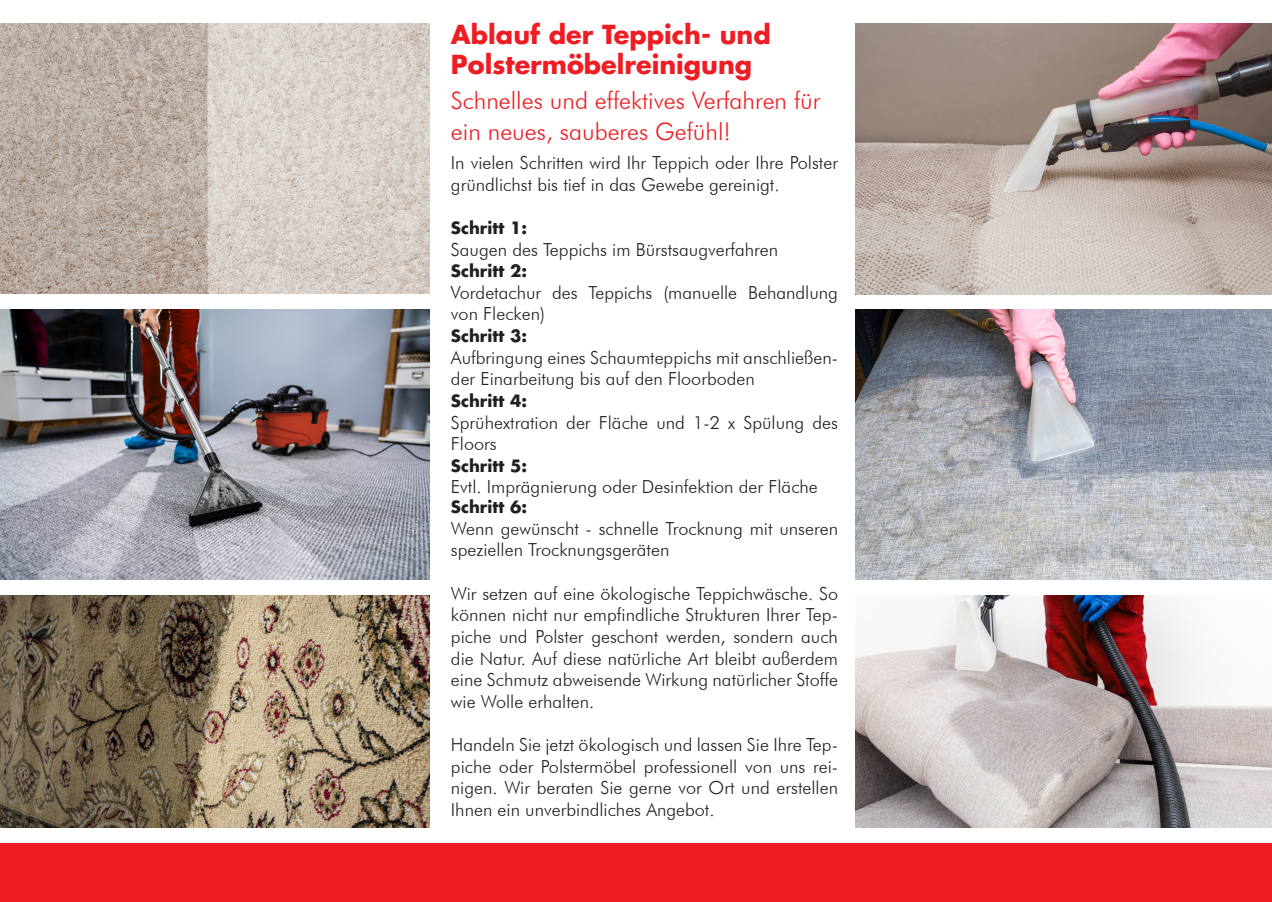
<style>
.page{position:relative;width:1272px;height:902px;background:#fff}
.page>*{position:absolute;margin:0;border:0;box-sizing:border-box;transform-origin:0 0}
.t1{font:700 25.5px "Futura LT";color:#ee1d23}
.t2{font:300 24px/30.6px "Futura BT";color:#ee1d23}
.t3{font:300 18px/21.6px "Futura BT";color:#231f20}
.t4{font:700 16.5px "Futura LT";color:#231f20}
</style>
<div class="page">
<div style="left:0;top:843px;width:1271px;height:58px;background:#ee1d23"></div>
<img style="left:0;top:23px;width:429px;height:270px">
<img style="left:0;top:595px;width:429px;height:232px">
<img style="left:0;top:310px;width:429px;height:269px">
<img style="left:855px;top:310px;width:416px;height:269px">
<img style="left:855px;top:595px;width:416px;height:232px">
<img style="left:855px;top:24px;width:416px;height:270px">
<p class="t1" style="left:451px;top:17px;width:321px">Ablauf der Teppich- und</p>
<p class="t1" style="left:451px;top:48px;width:303px">Polstermöbelreinigung</p>
<p class="t2" style="left:451px;top:85px;width:371px">Schnelles und effektives Verfahren für ein neues, sauberes Gefühl!</p>
<p class="t3" style="left:451px;top:152px;width:388px">In vielen Schritten wird Ihr Teppich oder Ihre Polster gründlichst bis tief in das Gewebe gereinigt.</p>
<p class="t4" style="left:451px;top:217px;width:78px">Schritt 1:</p>
<p class="t3" style="left:451px;top:238px;width:329px">Saugen des Teppichs im Bürstsaugverfahren</p>
<p class="t4" style="left:451px;top:260px;width:78px">Schritt 2:</p>
<p class="t3" style="left:451px;top:281px;width:388px">Vordetachur des Teppichs (manuelle Behandlung von Flecken)</p>
<p class="t4" style="left:451px;top:325px;width:78px">Schritt 3:</p>
<p class="t3" style="left:451px;top:346px;width:388px">Aufbringung eines Schaumteppichs mit anschließen&shy;der Einarbeitung bis auf den Floorboden</p>
<p class="t4" style="left:451px;top:390px;width:78px">Schritt 4:</p>
<p class="t3" style="left:451px;top:411px;width:388px">Sprühextration der Fläche und 1-2 x Spülung des<br>Floors</p>
<p class="t4" style="left:451px;top:454px;width:78px">Schritt 5:</p>
<p class="t3" style="left:451px;top:476px;width:368px">Evtl. Imprägnierung oder Desinfektion der Fläche</p>
<p class="t4" style="left:451px;top:496px;width:78px">Schritt 6:</p>
<p class="t3" style="left:451px;top:517px;width:388px">Wenn gewünscht - schnelle Trocknung mit unseren speziellen Trocknungsgeräten</p>
<p class="t3" style="left:451px;top:582px;width:388px;text-align:justify">Wir setzen auf eine ökologische Teppichwäsche. So können nicht nur empfindliche Strukturen Ihrer Tep&shy;piche und Polster geschont werden, sondern auch die Natur. Auf diese natürliche Art bleibt außerdem eine Schmutz abweisende Wirkung natürlicher Stoffe wie Wolle erhalten.</p>
<p class="t3" style="left:451px;top:733px;width:388px;text-align:justify">Handeln Sie jetzt ökologisch und lassen Sie Ihre Tep&shy;piche oder Polstermöbel professionell von uns rei&shy;nigen. Wir beraten Sie gerne vor Ort und erstellen Ihnen ein unverbindliches Angebot.</p>
</div>
